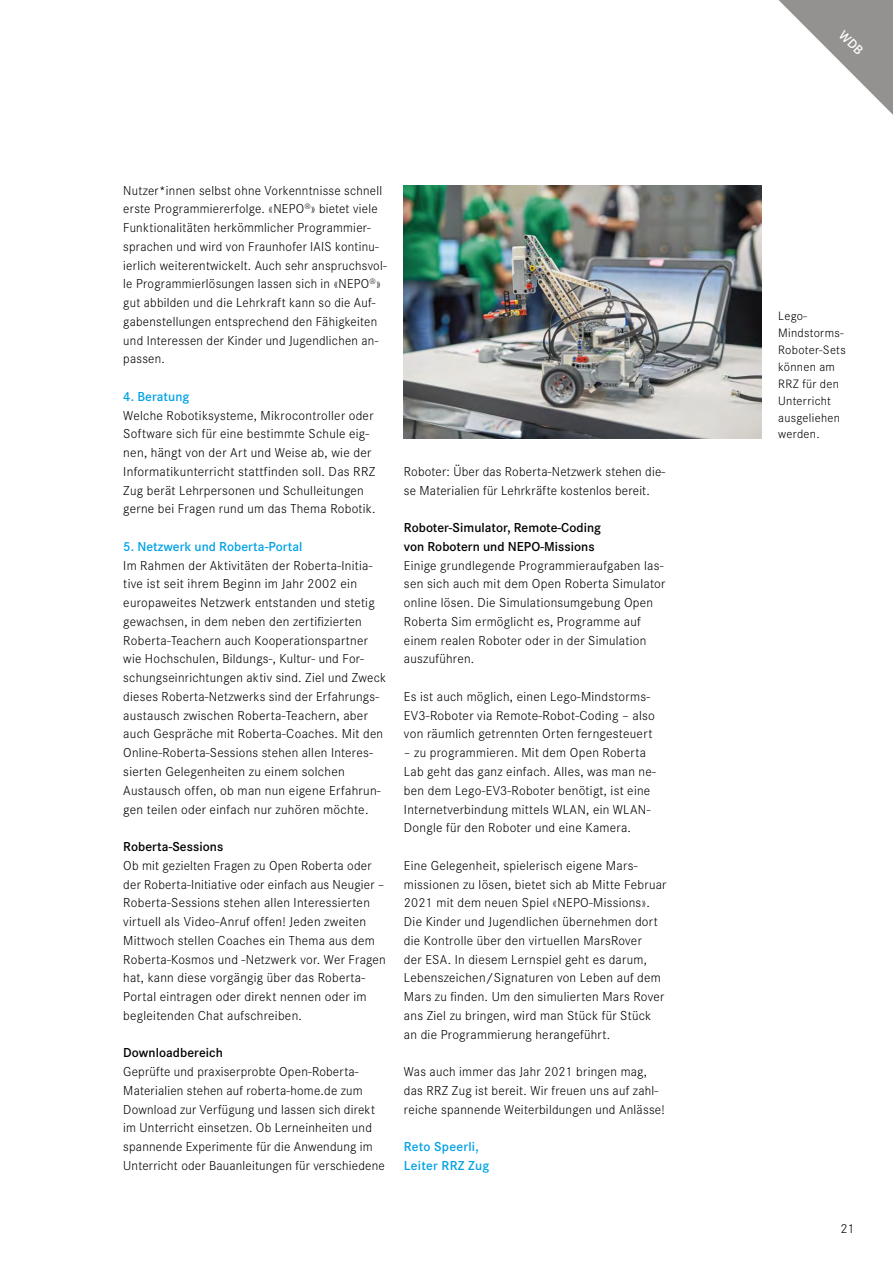
<style>
.page{position:relative;width:893px;height:1263px;background:#fff}
.page>*{position:absolute;margin:0;border:0;box-sizing:border-box;transform-origin:0 0}
.t1{font:300 13.5px/18.8px "Corporate S";letter-spacing:.02em;color:#000}
.t2{font:600 13.5px/18.8px "Corporate S";letter-spacing:.005em;color:#000}
.t3{font:600 13.5px/18.8px "Corporate S";letter-spacing:.005em;color:#00a2e6}
.t4{font:300 12.6px/16.8px "Corporate S";letter-spacing:.025em;color:#000}
</style>
<div class="page">
<img style="left:404px;top:186px;width:357px;height:252px">
<svg style="left:778px;top:0;width:115px;height:115px"></svg>
<p class="t1" style="left:123px;top:180px;width:265px">Nutzer*innen selbst ohne Vorkenntnisse schnell erste Programmiererfolge. «NEPO<sup>®</sup>» bietet viele Funktionalitäten herkömmlicher Programmier&shy;sprachen und wird von Fraunhofer IAIS kontinu&shy;ierlich weiterentwickelt. Auch sehr anspruchsvol&shy;le Programmierlösungen lassen sich in «NEPO<sup>®</sup>» gut abbilden und die Lehrkraft kann so die Auf&shy;gabenstellungen entsprechend den Fähigkeiten und Interessen der Kinder und Jugendlichen an&shy;passen.</p>
<p class="t3" style="left:123px;top:387px;width:68px">4. Beratung</p>
<p class="t1" style="left:123px;top:405px;width:254px">Welche Robotiksysteme, Mikrocontroller oder Software sich für eine bestimmte Schule eig&shy;nen, hängt von der Art und Weise ab, wie der Informatikunterricht stattfinden soll. Das RRZ Zug berät Lehrpersonen und Schulleitungen gerne bei Fragen rund um das Thema Robotik.</p>
<p class="t3" style="left:123px;top:537px;width:181px">5. Netzwerk und Roberta-Portal</p>
<p class="t1" style="left:123px;top:555px;width:265px">Im Rahmen der Aktivitäten der Roberta-Initia&shy;tive ist seit ihrem Beginn im Jahr 2002 ein europaweites Netzwerk entstanden und stetig gewachsen, in dem neben den zertifizierten Roberta-Teachern auch Kooperationspartner wie Hochschulen, Bildungs-, Kultur- und For&shy;schungseinrichtungen aktiv sind. Ziel und Zweck dieses Roberta-Netzwerks sind der Erfahrungs&shy;austausch zwischen Roberta-Teachern, aber auch Gespräche mit Roberta-Coaches. Mit den Online-Roberta-Sessions stehen allen Interes&shy;sierten Gelegenheiten zu einem solchen Austausch offen, ob man nun eigene Erfahrun&shy;gen teilen oder einfach nur zuhören möchte.</p>
<p class="t2" style="left:123px;top:837px;width:101px">Roberta-Sessions</p>
<p class="t1" style="left:123px;top:855px;width:264px">Ob mit gezielten Fragen zu Open Roberta oder der Roberta-Initiative oder einfach aus Neugier – Roberta-Sessions stehen allen Interessierten virtuell als Video-Anruf offen! Jeden zweiten Mittwoch stellen Coaches ein Thema aus dem Roberta-Kosmos und -Netzwerk vor. Wer Fragen hat, kann diese vorgängig über das Roberta-Portal eintragen oder direkt nennen oder im begleitenden Chat aufschreiben.</p>
<p class="t2" style="left:123px;top:1043px;width:101px">Downloadbereich</p>
<p class="t1" style="left:123px;top:1062px;width:263px">Geprüfte und praxiserprobte Open-Roberta-Materialien stehen auf roberta-home.de zum Download zur Verfügung und lassen sich direkt im Unterricht einsetzen. Ob Lerneinheiten und spannende Experimente für die Anwendung im Unterricht oder Bauanleitungen für verschiedene</p>
<p class="t1" style="left:404px;top:462px;width:263px">Roboter: Über das Roberta-Netzwerk stehen die&shy;se Materialien für Lehrkräfte kostenlos bereit.</p>
<p class="t2" style="left:404px;top:518px;width:199px">Roboter-Simulator, Remote-Coding von Robotern und NEPO-Missions</p>
<p class="t1" style="left:404px;top:555px;width:263px">Einige grundlegende Programmieraufgaben las&shy;sen sich auch mit dem Open Roberta Simulator online lösen. Die Simulationsumgebung Open Roberta Sim ermöglicht es, Programme auf einem realen Roboter oder in der Simulation auszuführen.</p>
<p class="t1" style="left:404px;top:687px;width:252px">Es ist auch möglich, einen Lego-Mindstorms-<br>EV3-Roboter via Remote-Robot-Coding – also von räumlich getrennten Orten ferngesteuert</p>
<p class="t1" style="left:404px;top:743px;width:254px">– zu programmieren. Mit dem Open Roberta Lab geht das ganz einfach. Alles, was man ne&shy;ben dem Lego-EV3-Roboter benötigt, ist eine Internetverbindung mittels WLAN, ein WLAN-Dongle für den Roboter und eine Kamera.</p>
<p class="t1" style="left:404px;top:855px;width:264px">Eine Gelegenheit, spielerisch eigene Mars&shy;missionen zu lösen, bietet sich ab Mitte Februar 2021 mit dem neuen Spiel «NEPO-Missions».<br>Die Kinder und Jugendlichen übernehmen dort die Kontrolle über den virtuellen MarsRover<br>der ESA. In diesem Lernspiel geht es darum, Lebenszeichen/Signaturen von Leben auf dem Mars zu finden. Um den simulierten Mars Rover ans Ziel zu bringen, wird man Stück für Stück an die Programmierung herangeführt.</p>
<p class="t1" style="left:404px;top:1062px;width:262px">Was auch immer das Jahr 2021 bringen mag, das RRZ Zug ist bereit. Wir freuen uns auf zahl&shy;reiche spannende Weiterbildungen und Anlässe!</p>
<p class="t3" style="left:404px;top:1137px;width:87px">Reto Speerli,<br>Leiter RRZ Zug</p>
<p class="t4" style="left:778px;top:307px;width:69px">Lego-<br>Mindstorms-<br>Roboter-Sets können am<br>RRZ für den<br>Unterricht ausgeliehen werden.</p>
<p class="t1" style="left:840px;top:1219px;width:16px">21</p>
</div>
